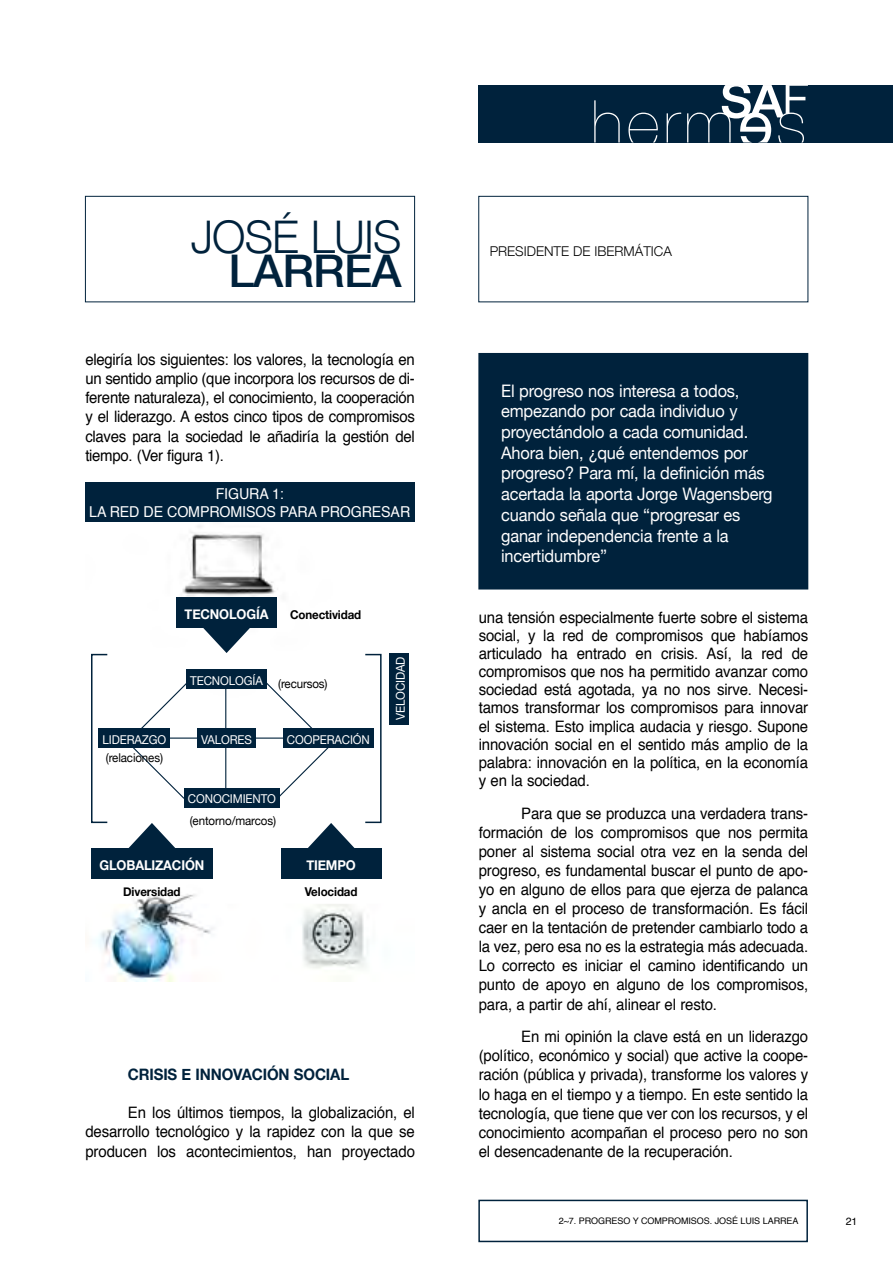
<style>
.page{position:relative;width:893px;height:1263px;background:#fff}
.page>*{position:absolute;margin:0;border:0;box-sizing:border-box;transform-origin:0 0}
.t1{font:300 45px "Helvetica Neue";color:#00223c}
.t2{font:500 45px "Helvetica Neue";color:#00223c}
.t3{font:17.25px/20.7px "Helvetica Neue";letter-spacing:-.01em;color:#fff;scale:.95 1}
.t4{font:15.75px/19px "Helvetica";letter-spacing:-.01em;color:#000;text-align:justify;scale:.95 1}
.t5{font:700 15.75px "Helvetica Neue";letter-spacing:-.01em;color:#00223c;scale:.95 1}
.t6{font:15px/18px "Helvetica";letter-spacing:-.01em;color:#fff;text-align:center;scale:.95 1}
.t7{font:700 13.5px "Helvetica Neue";letter-spacing:-.01em;color:#fff;scale:.95 1}
.t8{font:300 13.5px "Helvetica Neue";color:#000}
.t9{font:12.15px "Helvetica Neue";letter-spacing:-.01em;color:#fff;scale:.95 1}
.t10{font:12.15px "Helvetica Neue";letter-spacing:-.01em;color:#000;scale:.95 1}
.t11{font:700 12.15px "Helvetica Neue";letter-spacing:-.01em;color:#000;scale:.95 1}
.t12{font:10.5px "Helvetica";color:#000}
.t13{font:9px "Helvetica";letter-spacing:-.01em;color:#000}
</style>
<div class="page">
<div style="left:478px;top:85px;width:415px;height:57px;background:#00223c"></div>
<svg style="left:594px;top:85px;width:214px;height:57px"></svg>
<div style="left:478px;top:1200px;width:330px;height:42px;border:2px solid #00223c"></div>
<div style="left:478px;top:196px;width:330px;height:106px;border:1px solid #00223c"></div>
<div style="left:85px;top:196px;width:330px;height:106px;border:1px solid #00223c"></div>
<img style="left:91px;top:525px;width:318px;height:456px">
<div style="left:85px;top:483px;width:330px;height:39px;background:#00223c"></div>
<svg style="left:137px;top:675px;width:58px;height:58px"></svg>
<hr style="left:168px;top:737px;width:124px;height:2px;background:#00223c">
<svg style="left:261px;top:677px;width:73px;height:124px"></svg>
<svg style="left:126px;top:741px;width:60px;height:59px"></svg>
<hr style="left:225px;top:684px;width:1px;height:114px;background:#00223c">
<div style="left:186px;top:670px;width:81px;height:19px;background:#00223c"></div>
<div style="left:389px;top:653px;width:20px;height:71px;background:#00223c"></div>
<div style="left:184px;top:788px;width:96px;height:19px;background:#00223c"></div>
<div style="left:197px;top:729px;width:59px;height:19px;background:#00223c"></div>
<div style="left:283px;top:729px;width:91px;height:19px;background:#00223c"></div>
<div style="left:99px;top:729px;width:71px;height:19px;background:#00223c"></div>
<div style="left:91px;top:654px;width:17px;height:169px;border:2px solid #00223c"></div>
<div style="left:365px;top:654px;width:17px;height:169px;border:2px solid #00223c"></div>
<div style="left:91px;top:848px;width:122px;height:30px;background:#00223c"></div>
<svg style="left:128px;top:823px;width:48px;height:25px"></svg>
<div style="left:176px;top:598px;width:101px;height:30px;background:#00223c"></div>
<svg style="left:203px;top:628px;width:47px;height:25px"></svg>
<div style="left:281px;top:848px;width:101px;height:30px;background:#00223c"></div>
<svg style="left:307px;top:823px;width:48px;height:25px"></svg>
<div style="left:479px;top:354px;width:328px;height:235px;background:#00223c"></div>
<div style="left:478px;top:353px;width:330px;height:236px;border:2px solid #00223c"></div>
<h1 class="t1" style="left:191px;top:209px;width:191px">JOSÉ LUIS</h1>
<h1 class="t2" style="left:228px;top:244px;width:56px">LARREA</h1>
<p class="t4" style="left:85px;top:350px;width:348px">elegiría los siguientes: los valores, la tecnología en un sentido amplio (que incorpora los recursos de di&shy;ferente naturaleza), el conocimiento, la cooperación y el liderazgo. A estos cinco tipos de compromisos claves para la sociedad le añadiría la gestión del tiempo. (Ver figura 1).</p>
<p class="t6" style="left:89px;top:485px;width:339px">Figura 1:<br>La red de compromisos para prog resar</p>
<p class="t7" style="left:185px;top:606px;width:90px">TECNOLOGÍA</p>
<p class="t11" style="left:290px;top:607px;width:76px">Conectividad</p>
<p class="t9" style="left:190px;top:673px;width:78px">TECNOLOGÍA</p>
<p class="t10" style="left:278px;top:676px;width:54px">(recursos)</p>
<p class="t9" style="left:103px;top:733px;width:68px">LIDERAZGO</p>
<p class="t9" style="left:201px;top:733px;width:55px">VALORES</p>
<p class="t9" style="left:287px;top:733px;width:89px">COOPERACIÓN</p>
<p class="t10" style="left:106px;top:751px;width:62px">(relaciones)</p>
<p class="t9" style="left:188px;top:792px;width:94px">CONOCIMIENTO</p>
<p class="t10" style="left:190px;top:814px;width:92px">(entorno/marcos)</p>
<p class="t7" style="left:100px;top:857px;width:110px">GLOBALIZACIÓN</p>
<p class="t7" style="left:306px;top:857px;width:54px">TIEMPO</p>
<p class="t11" style="left:123px;top:884px;width:62px">Diversidad</p>
<p class="t11" style="left:305px;top:884px;width:57px">Velocidad</p>
<p class="t9" style="left:393px;top:720px;width:68px;rotate:-90deg">VELOCIDAD</p>
<p class="t5" style="left:128px;top:1064px;width:187px">Crisis e innovación soc</p>
<p class="t5" style="left:326px;top:1064px;width:21px">ial</p>
<p class="t4" style="left:85px;top:1104px;width:348px;text-indent:43px">En los últimos tiempos, la globalización, el desarrollo tecnológico y la rapidez con la que se producen los acontecimientos, han proyectado</p>
<p class="t8" style="left:490px;top:243px;width:184px">PRESIDENTE DE IBERMÁTICA</p>
<p class="t3" style="left:501px;top:380px;width:287px">El progreso nos interesa a todos, empezando por cada individuo y proyectándolo a cada comunidad.<br>Ahora bien, ¿qué entendemos por progreso? Para mí, la definición más acertada la aporta Jorge Wagensberg cuando señala que “progresar es ganar independencia frente a la incertidumbre”</p>
<p class="t4" style="left:479px;top:608px;width:348px;line-height:18.1px">una tensión especialmente fuerte sobre el sistema social, y la red de compromisos que habíamos articulado ha entrado en crisis. Así, la red de compromisos que nos ha permitido avanzar como sociedad está agotada, ya no nos sirve. Necesi&shy;tamos transformar los compromisos para innovar el sistema. Esto implica audacia y riesgo. Supone innovación social en el sentido más amplio de la palabra: innovación en la política, en la economía y en la sociedad.</p>
<p class="t4" style="left:479px;top:804px;width:348px;text-indent:43px">Para que se produzca una verdadera trans&shy;formación de los compromisos que nos permita poner al sistema social otra vez en la senda del progreso, es fundamental buscar el punto de apo&shy;yo en alguno de ellos para que ejerza de palanca y ancla en el proceso de transformación. Es fácil caer en la tentación de pretender cambiarlo todo a la vez, pero esa no es la estrategia más adecuada.<br>Lo correcto es iniciar el camino identificando un punto de apoyo en alguno de los compromisos, para, a partir de ahí, alinear el resto.</p>
<p class="t4" style="left:479px;top:1028px;width:348px;text-indent:43px">En mi opinión la clave está en un liderazgo (político, económico y social) que active la coope&shy;ración (pública y privada), transforme los valores y lo haga en el tiempo y a tiempo. En este sentido la tecnología, que tiene que ver con los recursos, y el conocimiento acompañan el proceso pero no son el desencadenante de la recuperación.</p>
<p class="t13" style="left:559px;top:1214px;width:188px">2~7. Prog reso y compromisos. JOSÉ LUIS</p>
<p class="t13" style="left:763px;top:1214px;width:7px">LARR</p>
<p class="t13" style="left:786px;top:1214px;width:13px">EA</p>
<p class="t12" style="left:846px;top:1213px;width:13px">21</p>
</div>
